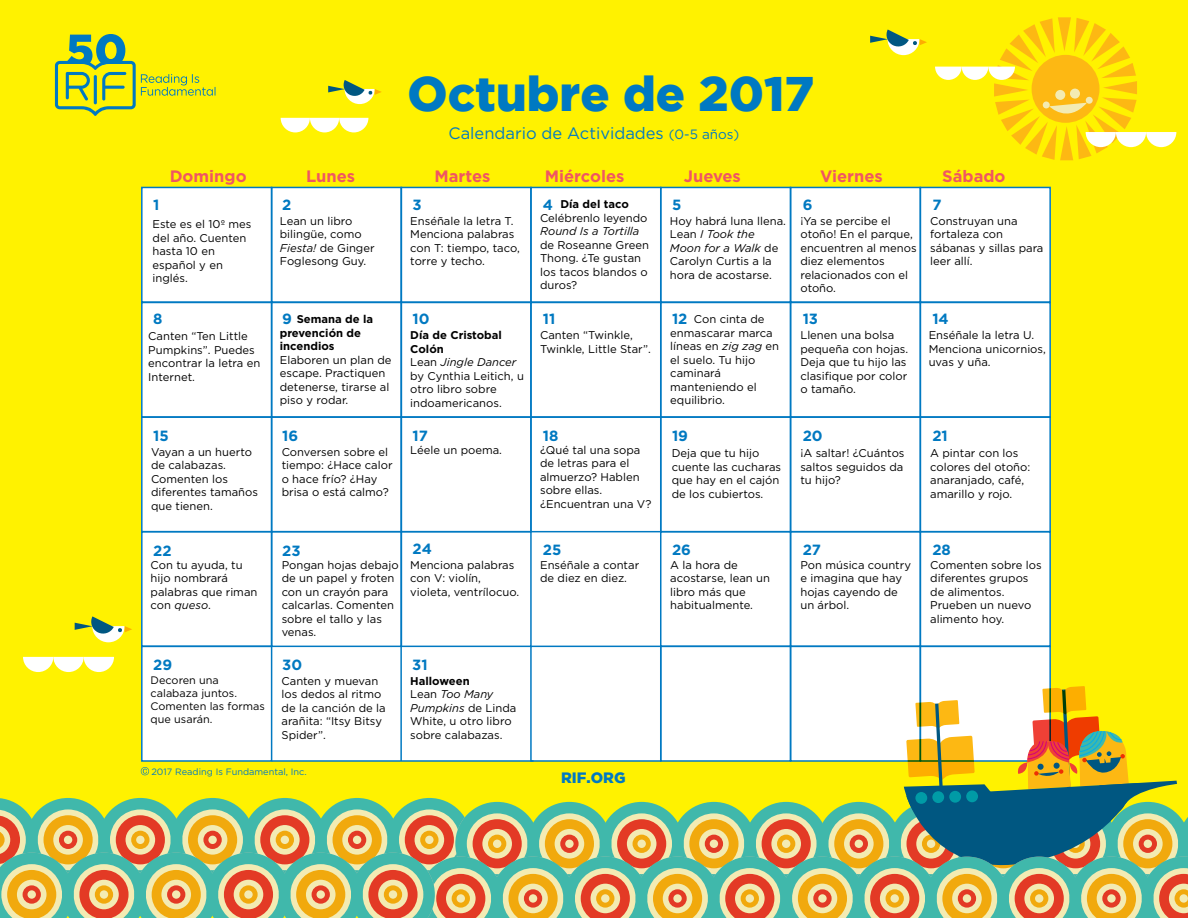
<style>
.page{position:relative;width:1188px;height:918px;background:#fff200}
.page>*{position:absolute;margin:0;border:0;box-sizing:border-box;transform-origin:0 0}
.t1{font:900 48.45px "Gotham";color:#0079c2}
.t2{font:700 16.5px "Gotham";color:#f05662}
.t3{font:16.5px "Gotham";color:#0079c2}
.t4{font:900 15px "Gotham";color:#0079c2}
.t5{font:700 14.85px "Gotham";color:#0079c1}
.t6{font:11.25px/13.5px "Gotham";color:#000}
.t7{font:700 11.25px/13.5px "Gotham";color:#000}
.t8{font:italic 11.25px "Gotham";color:#000}
.t9{font:10.8px/13px "Gotham";color:#000}
.t10{font:9.15px "Gotham";color:#0079c1}
.s1{font-size:13.5px}
.s2{font-style:italic}
.s3{font-weight:700}
</style>
<div class="page">
<div style="left:141px;top:187px;width:910px;height:574px;background:#fff"></div>
<svg style="left:55px;top:34px;width:161px;height:82px"></svg>
<div style="left:141px;top:187px;width:131px;height:116px;border:2px solid #0079c2"></div>
<div style="left:271px;top:187px;width:131px;height:116px;border:2px solid #0079c2"></div>
<div style="left:400px;top:187px;width:132px;height:116px;border:2px solid #0079c2"></div>
<div style="left:530px;top:187px;width:131px;height:116px;border:2px solid #0079c2"></div>
<div style="left:660px;top:187px;width:131px;height:116px;border:2px solid #0079c2"></div>
<div style="left:790px;top:187px;width:131px;height:116px;border:2px solid #0079c2"></div>
<div style="left:920px;top:187px;width:131px;height:116px;border:2px solid #0079c2"></div>
<div style="left:141px;top:302px;width:131px;height:116px;border:2px solid #0079c2"></div>
<div style="left:271px;top:302px;width:131px;height:116px;border:2px solid #0079c2"></div>
<div style="left:400px;top:302px;width:132px;height:116px;border:2px solid #0079c2"></div>
<div style="left:530px;top:302px;width:131px;height:116px;border:2px solid #0079c2"></div>
<div style="left:660px;top:302px;width:131px;height:116px;border:2px solid #0079c2"></div>
<div style="left:790px;top:302px;width:131px;height:116px;border:2px solid #0079c2"></div>
<div style="left:920px;top:302px;width:131px;height:116px;border:2px solid #0079c2"></div>
<div style="left:141px;top:416px;width:131px;height:116px;border:2px solid #0079c2"></div>
<div style="left:271px;top:416px;width:131px;height:116px;border:2px solid #0079c2"></div>
<div style="left:400px;top:416px;width:132px;height:116px;border:2px solid #0079c2"></div>
<div style="left:530px;top:416px;width:131px;height:116px;border:2px solid #0079c2"></div>
<div style="left:660px;top:416px;width:131px;height:116px;border:2px solid #0079c2"></div>
<div style="left:790px;top:416px;width:131px;height:116px;border:2px solid #0079c2"></div>
<div style="left:920px;top:416px;width:131px;height:116px;border:2px solid #0079c2"></div>
<div style="left:141px;top:531px;width:131px;height:116px;border:2px solid #0079c2"></div>
<div style="left:271px;top:531px;width:131px;height:116px;border:2px solid #0079c2"></div>
<div style="left:400px;top:531px;width:132px;height:116px;border:2px solid #0079c2"></div>
<div style="left:660px;top:531px;width:131px;height:116px;border:2px solid #0079c2"></div>
<div style="left:790px;top:531px;width:131px;height:116px;border:2px solid #0079c2"></div>
<div style="left:920px;top:531px;width:131px;height:116px;border:2px solid #0079c2"></div>
<div style="left:141px;top:646px;width:131px;height:116px;border:2px solid #0079c2"></div>
<div style="left:530px;top:646px;width:131px;height:116px;border:2px solid #0079c2"></div>
<div style="left:660px;top:646px;width:131px;height:116px;border:2px solid #0079c2"></div>
<div style="left:790px;top:646px;width:131px;height:116px;border:2px solid #0079c2"></div>
<div style="left:920px;top:646px;width:131px;height:116px;border:2px solid #0079c2"></div>
<hr style="left:400px;top:646px;width:2px;height:115px;background:#0079c2">
<svg style="left:281px;top:118px;width:87px;height:14px"></svg>
<svg style="left:23px;top:657px;width:91px;height:15px"></svg>
<svg style="left:870px;top:30px;width:57px;height:25px"></svg>
<svg style="left:328px;top:80px;width:54px;height:24px"></svg>
<svg style="left:75px;top:616px;width:57px;height:26px"></svg>
<svg style="left:0;top:686px;width:1188px;height:232px"></svg>
<svg style="left:935px;top:17px;width:241px;height:143px"></svg>
<h1 class="t1" style="left:407px;top:65px;width:408px">Octubre de 2017</h1>
<h2 class="t3" style="left:448px;top:123px;width:292px">Calendario de Actividades <span class="s1">(0-5 años)</span></h2>
<h2 class="t2" style="left:170px;top:165px;width:78px">Domingo</h2>
<h2 class="t2" style="left:306px;top:165px;width:51px">Lunes</h2>
<h2 class="t2" style="left:434px;top:165px;width:57px">Martes</h2>
<h2 class="t2" style="left:545px;top:165px;width:81px">Miércoles</h2>
<h2 class="t2" style="left:684px;top:165px;width:59px">Jueves</h2>
<h2 class="t2" style="left:820px;top:165px;width:64px">Viernes</h2>
<h2 class="t2" style="left:942px;top:165px;width:65px">Sábado</h2>
<h3 class="t5" style="left:803px;top:195px;width:11px">6</h3>
<h3 class="t5" style="left:153px;top:195px;width:8px">1</h3>
<h3 class="t5" style="left:282px;top:195px;width:11px">2</h3>
<h3 class="t5" style="left:413px;top:195px;width:11px">3</h3>
<h3 class="t5" style="left:543px;top:195px;width:12px">4</h3>
<h3 class="t5" style="left:672px;top:195px;width:11px">5</h3>
<p class="t7" style="left:560px;top:197px;width:70px">Día del taco</p>
<p class="t6" style="left:540px;top:211px;width:109px">Celébrenlo leyendo</p>
<p class="t8" style="left:540px;top:224px;width:101px">Round Is a Tortilla</p>
<p class="t6" style="left:540px;top:238px;width:110px">de Roseanne Green<br>Thong. ¿Te gustan los tacos blandos o duros?</p>
<p class="t6" style="left:410px;top:214px;width:111px">Enséñale la letra T.<br>Menciona palabras con T: tiempo, taco, torre y techo.</p>
<p class="t6" style="left:670px;top:214px;width:118px">Hoy habrá luna llena.<br>Lean <span class="s2">I Took the<br>Moon for a Walk</span> de<br>Carolyn Curtis a la hora de acostarse.</p>
<p class="t6" style="left:280px;top:214px;width:96px">Lean un libro bilingüe, como<br><span class="s2">Fiesta!</span> de Ginger<br>Foglesong Guy.</p>
<p class="t6" style="left:800px;top:214px;width:118px">¡Ya se percibe el otoño! En el parque, encuentren al menos diez elementos relacionados con el otoño.</p>
<p class="t6" style="left:153px;top:217px;width:100px">Este es el 10º mes del año. Cuenten hasta 10 en español y en inglés.</p>
<h3 class="t5" style="left:932px;top:195px;width:11px">7</h3>
<p class="t6" style="left:930px;top:214px;width:115px">Construyan una fortaleza con sábanas y sillas para leer allí.</p>
<h3 class="t5" style="left:153px;top:309px;width:11px">8</h3>
<h3 class="t5" style="left:282px;top:309px;width:11px">9</h3>
<h3 class="t5" style="left:412px;top:309px;width:19px">10</h3>
<h3 class="t5" style="left:543px;top:309px;width:14px">11</h3>
<p class="t7" style="left:280px;top:312px;width:95px;text-indent:17px">Semana de la prevención de incendios</p>
<p class="t6" style="left:280px;top:353px;width:113px">Elaboren un plan de escape. Practiquen detenerse, tirarse al piso y rodar.</p>
<p class="t6" style="left:410px;top:328px;width:115px"><span class="s3">Día de Cristobal<br>Colón<br></span>Lean <span class="s2">Jingle Dancer </span>by Cynthia Leitich, u otro libro sobre indoamericanos.</p>
<p class="t6" style="left:540px;top:328px;width:112px">Canten “Twinkle,<br>Twinkle, Little Star”.</p>
<p class="t6" style="left:148px;top:329px;width:114px">Canten “Ten Little<br>Pumpkins”. Puedes encontrar la letra en<br>Internet.</p>
<h3 class="t5" style="left:672px;top:309px;width:17px">12</h3>
<h3 class="t5" style="left:803px;top:309px;width:17px">13</h3>
<h3 class="t5" style="left:932px;top:309px;width:18px">14</h3>
<p class="t6" style="left:670px;top:312px;width:110px;text-indent:24px">Con cinta de enmascarar marca líneas en <span class="s2">zig zag</span> en el suelo. Tu hijo caminará manteniendo el equilibrio.</p>
<p class="t6" style="left:800px;top:328px;width:109px">Llenen una bolsa pequeña con hojas.<br>Deja que tu hijo las clasifique por color o tamaño.</p>
<p class="t6" style="left:929px;top:328px;width:119px">Enséñale la letra U.<br>Menciona unicornios, uvas y uña.</p>
<h3 class="t5" style="left:153px;top:426px;width:17px">15</h3>
<h3 class="t5" style="left:282px;top:426px;width:18px">16</h3>
<h3 class="t5" style="left:543px;top:426px;width:17px">18</h3>
<h3 class="t5" style="left:672px;top:426px;width:18px">19</h3>
<h3 class="t5" style="left:803px;top:426px;width:21px">20</h3>
<h3 class="t5" style="left:932px;top:426px;width:17px">21</h3>
<h3 class="t5" style="left:412px;top:426px;width:17px">17</h3>
<p class="t6" style="left:151px;top:445px;width:109px">Vayan a un huerto de calabazas.<br>Comenten los diferentes tamaños que tienen.</p>
<p class="t6" style="left:282px;top:445px;width:112px">Conversen sobre el tiempo: ¿Hace calor o hace frío? ¿Hay brisa o está calmo?</p>
<p class="t6" style="left:410px;top:443px;width:93px">Léele un poema.</p>
<p class="t6" style="left:540px;top:443px;width:113px">¿Qué tal una sopa de letras para el almuerzo? Hablen sobre ellas. ¿Encuentran una V?</p>
<p class="t6" style="left:672px;top:446px;width:111px">Deja que tu hijo cuente las cucharas que hay en el cajón de los cubiertos.</p>
<p class="t6" style="left:800px;top:446px;width:106px;text-align:justify">¡A saltar! ¿Cuántos saltos seguidos da tu hijo?</p>
<p class="t6" style="left:930px;top:446px;width:102px">A pintar con los colores del otoño: anaranjado, café, amarillo y rojo.</p>
<h3 class="t5" style="left:153px;top:541px;width:20px">22</h3>
<h3 class="t5" style="left:282px;top:541px;width:20px">23</h3>
<h3 class="t5" style="left:413px;top:539px;width:21px">24</h3>
<h3 class="t5" style="left:543px;top:540px;width:20px">25</h3>
<h3 class="t5" style="left:672px;top:540px;width:20px">26</h3>
<h3 class="t5" style="left:803px;top:540px;width:20px">27</h3>
<h3 class="t5" style="left:932px;top:540px;width:20px">28</h3>
<p class="t6" style="left:151px;top:558px;width:108px">Con tu ayuda, tu hijo nombrará palabras que riman con <span class="s2">queso</span>.</p>
<p class="t6" style="left:282px;top:558px;width:118px">Pongan hojas debajo de un papel y froten con un crayón para calcarlas. Comenten sobre el tallo y las venas.</p>
<p class="t6" style="left:410px;top:558px;width:110px">Menciona palabras con V: violín, violeta, ventrílocuo.</p>
<p class="t6" style="left:540px;top:558px;width:101px">Enséñale a contar de diez en diez.</p>
<p class="t6" style="left:670px;top:558px;width:101px">A la hora de acostarse, lean un libro más que habitualmente.</p>
<p class="t6" style="left:800px;top:558px;width:112px">Pon música country e imagina que hay hojas cayendo de un árbol.</p>
<p class="t6" style="left:930px;top:558px;width:113px">Comenten sobre los diferentes grupos de alimentos.<br>Prueben un nuevo alimento hoy.</p>
<h3 class="t5" style="left:153px;top:655px;width:20px">29</h3>
<h3 class="t5" style="left:282px;top:655px;width:21px">30</h3>
<h3 class="t5" style="left:412px;top:655px;width:17px">31</h3>
<p class="t9" style="left:151px;top:674px;width:116px">Decoren una calabaza juntos.<br>Comenten las formas que usarán.</p>
<p class="t6" style="left:410px;top:674px;width:108px"><span class="s3">Halloween<br></span>Lean <span class="s2">Too Many<br>Pumpkins</span> de Linda<br>White, u otro libro sobre calabazas.</p>
<p class="t6" style="left:282px;top:674px;width:106px">Canten y muevan los dedos al ritmo de la canción de la arañita: “Itsy Bitsy<br>Spider”.</p>
<p class="t10" style="left:151px;top:765px;width:157px">2017 Reading Is Fundamental, Inc.</p>
<h3 class="t4" style="left:561px;top:769px;width:66px">RIF.ORG</h3>
</div>
